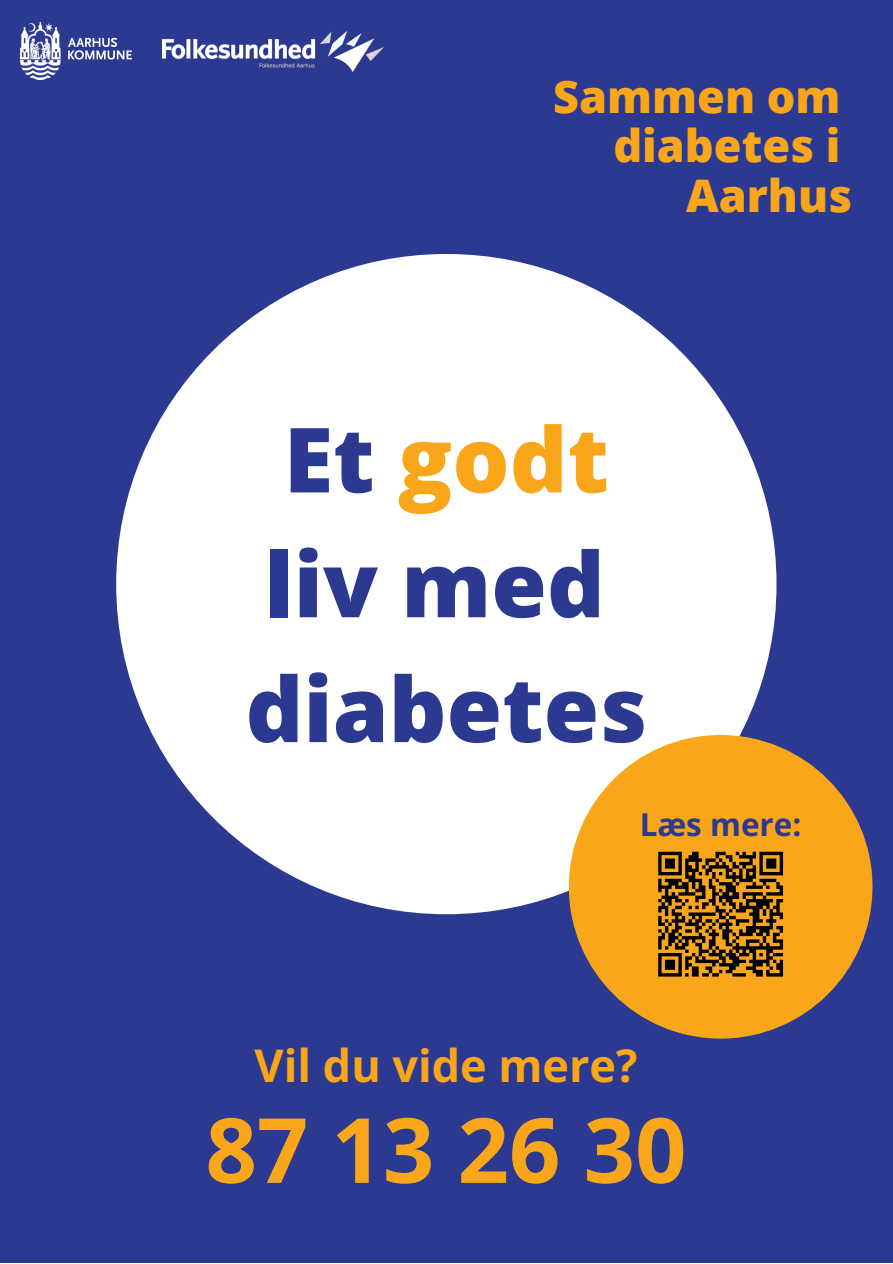
<style>
.page{position:relative;width:893px;height:1264px;background:#fff}
.page>*{position:absolute;margin:0;border:0;box-sizing:border-box;transform-origin:0 0}
.t1{font:800 89.85px/124.8px "Open Sans";color:#2b3990;text-align:center}
.t2{font:700 89.85px "Open Sans";color:#faa61a}
.t3{font:800 45px/49.5px "Open Sans";color:#faa61a;text-align:right}
.t4{font:700 45px "Open Sans";color:#faa61a}
.t5{font:700 31.5px "Open Sans";color:#2b3990}
.s1{color:#faa61a}
</style>
<div class="page">
<div style="left:0;top:0;width:892px;height:1262px;background:#2b3990"></div>
<div style="left:116px;top:254px;width:660px;height:660px;background:#fff;border-radius:50%"></div>
<img style="left:163px;top:31px;width:220px;height:41px">
<img style="left:20px;top:23px;width:112px;height:56px">
<div style="left:568px;top:735px;width:304px;height:303px;background:#faa61a;border-radius:50%"></div>
<svg style="left:658px;top:851px;width:126px;height:126px"></svg>
<p class="t3" style="left:553px;top:70px;width:300px">Sammen om diabetes i<br>Aarhus</p>
<h1 class="t1" style="left:245px;top:395px;width:403px">Et <span class="s1">godt </span>liv med diabetes</h1>
<p class="t5" style="left:639px;top:802px;width:163px">Læs mere:</p>
<p class="t4" style="left:254px;top:1034px;width:384px">Vil du vide mere?</p>
<h1 class="t2" style="left:205px;top:1086px;width:482px">87 13 26 30</h1>
</div>
